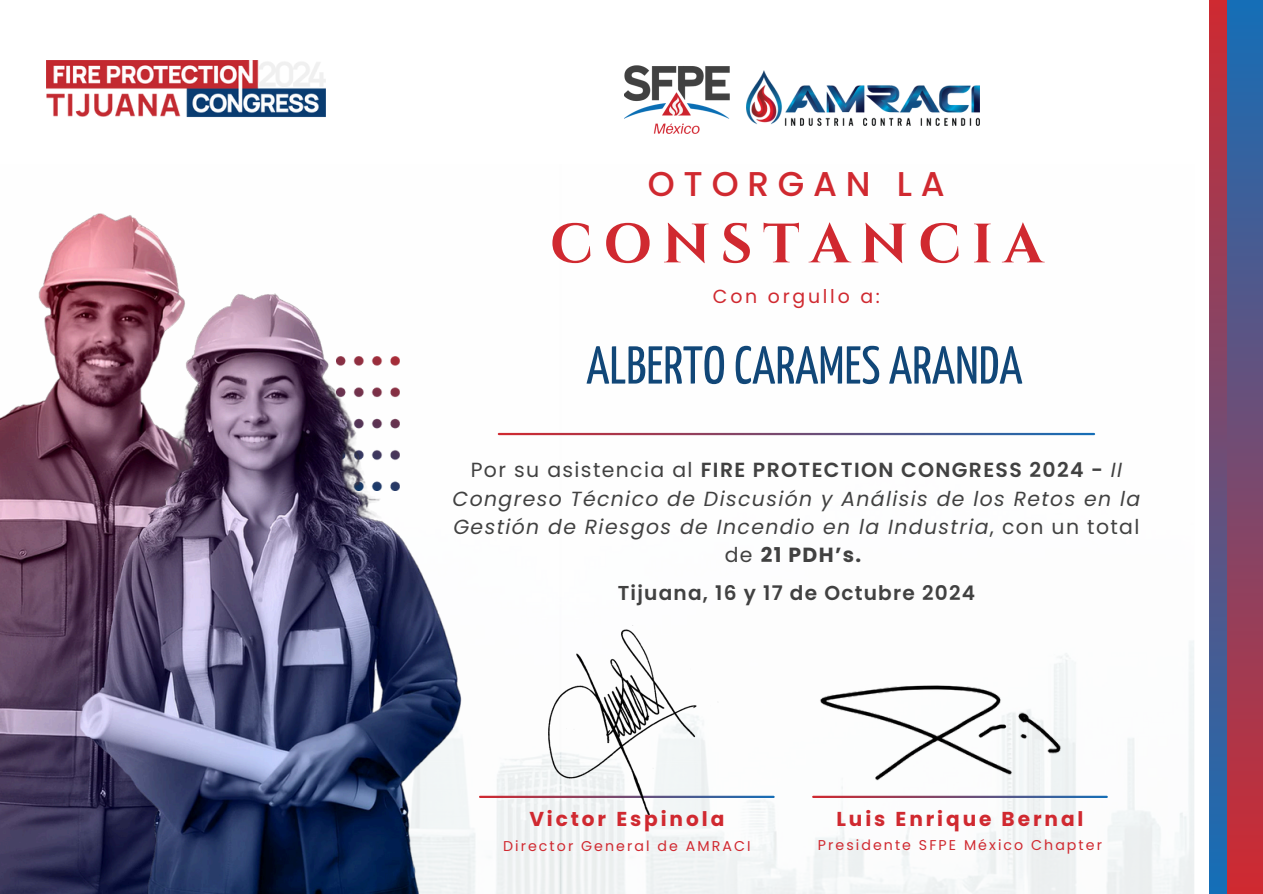
<style>
.page{position:relative;width:1263px;height:894px;background:#fff}
.page>*{position:absolute;margin:0;border:0;box-sizing:border-box;transform-origin:0 0}
.t1{font:700 55.2px "Cinzel";letter-spacing:.19em;color:#d02930}
.t2{font:53.1px "Yanone Kaffeesatz";color:#114778}
.t3{font:500 34.35px "Poppins";letter-spacing:.255em;color:#d02930}
.t4{font:italic 20.4px/28.2px "Poppins";letter-spacing:.065em;color:#414141;text-align:center}
.t5{font:700 20.1px "Poppins";letter-spacing:.145em;color:#d02930}
.t6{font:600 20.1px "Poppins";letter-spacing:.06em;color:#414141}
.t7{font:18.9px "Poppins";letter-spacing:.145em;color:#d02930}
.t8{font:14.25px "Poppins";letter-spacing:.145em;color:#d02930}
.s1{font-style:normal}
.s2{font-weight:600;font-style:normal}
.s3{font-weight:700;font-style:normal}
</style>
<div class="page">
<img style="left:796px;top:432px;width:398px;height:461px">
<img style="left:603px;top:432px;width:193px;height:461px">
<div style="left:1209px;top:0;width:54px;height:893px;background:linear-gradient(to bottom,#cf2931,#136fb8)"></div>
<div style="left:1227px;top:0;width:36px;height:893px;background:linear-gradient(to bottom,#146fb7,#d02930)"></div>
<hr style="left:499px;top:433px;width:595px;height:2px;background:#fff">
<hr style="left:480px;top:795px;width:294px;height:2px;background:#fff">
<hr style="left:813px;top:795px;width:294px;height:2px;background:#fff">
<img style="left:625px;top:65px;width:105px;height:68px">
<img style="left:747px;top:70px;width:232px;height:55px">
<img style="left:802px;top:634px;width:316px;height:155px">
<img style="left:506px;top:432px;width:97px;height:461px">
<img style="left:521px;top:612px;width:201px;height:213px">
<img style="left:0;top:213px;width:506px;height:680px">
<img style="left:46px;top:60px;width:279px;height:58px">
<h3 class="t3" style="left:648px;top:160px;width:298px">OTORGAN LA</h3>
<p class="t1" style="left:550px;top:209px;width:494px">CONSTANCIA</p>
<p class="t7" style="left:713px;top:283px;width:168px">Con orgullo a:</p>
<h2 class="t2" style="left:586px;top:344px;width:438px">ALBERTO CARAMES ARANDA</h2>
<h4 class="t4" style="left:453px;top:456px;width:689px"><span class="s1">Por su asistencia al</span> <span class="s2">FIRE PROTECTION CONGRESS 2024 -</span> II Congreso Técnico de Discusión y Análisis de los Retos en la Gestión de Riesgos de Incendio en la Industria<span class="s1">, con un total de</span> <span class="s3">21 PDH’s.</span></h4>
<h1 class="t6" style="left:618px;top:579px;width:359px">Tijuana, 16 y 17 de Octubre 2024</h1>
<h5 class="t5" style="left:529px;top:804px;width:196px">Victor Espinola</h5>
<h2 class="t8" style="left:503px;top:835px;width:249px">Director General de AMRACI</h2>
<p class="t5" style="left:836px;top:804px;width:249px">Luis Enrique Bernal</p>
<p class="t8" style="left:818px;top:834px;width:285px">Presidente SFPE México Chapter</p>
</div>
